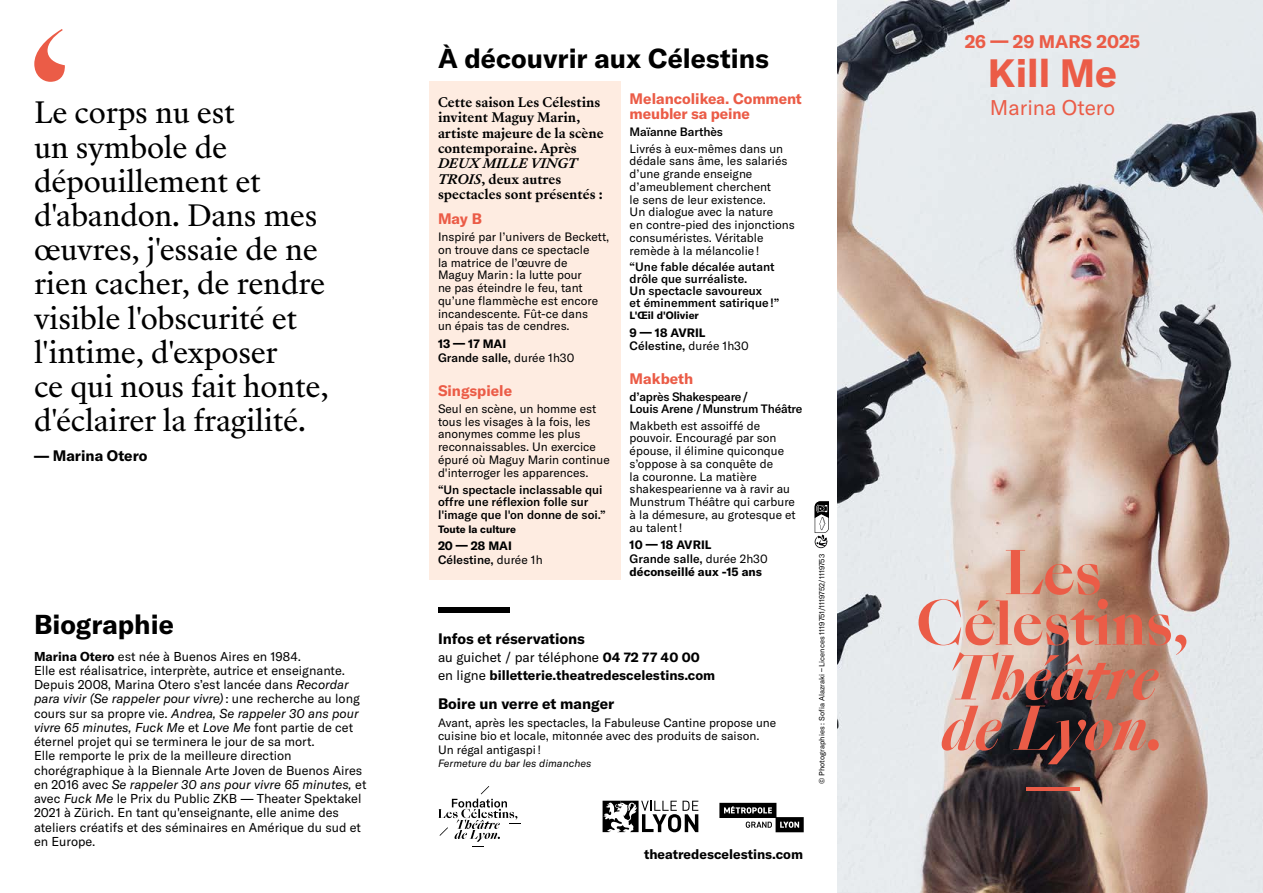
<style>
.page{position:relative;width:1263px;height:893px;background:#fff}
.page>*{position:absolute;margin:0;border:0;box-sizing:border-box;transform-origin:0 0}
.t1{font:700 39px "GT America";color:#eb5c47}
.t2{font:28.5px/34.2px "Sang Bleu Republic";letter-spacing:-.01em;color:#000}
.t3{font:700 27px "GT America";color:#000}
.t4{font:21px "GT America";color:#eb5c47}
.t5{font:700 18px "GT America";color:#eb5c47}
.t6{font:700 15px/15px "GT America";color:#eb5c47}
.t7{font:700 15px "GT America";color:#000}
.t8{font:700 13.5px/18px "GT America";color:#000}
.t9{font:12.75px/14.2px "GT America";color:#000}
.t10{font:700 12.75px/15.3px "Sang Bleu Republic";color:#000}
.t11{font:12px/12.8px "GT America";color:#000}
.t12{font:500 12px/12px "GT America";color:#000}
.t13{font:700 12px/13.5px "GT America";color:#000}
.t14{font:500 12px/12px "GT America";letter-spacing:-.02em;color:#000}
.t15{font:700 10.5px "GT America";color:#000}
.t16{font:italic 10.5px "GT America";color:#000}
.t17{font:7.5px "GT America";color:#000}
.s1{font-weight:700}
.s2{font-style:italic}
.s3{font-weight:400}
.s4{font-weight:500}
</style>
<div class="page">
<img style="left:838px;top:0;width:425px;height:893px">
<svg style="left:34px;top:29px;width:31px;height:53px"></svg>
<svg style="left:719px;top:803px;width:85px;height:29px"></svg>
<svg style="left:438px;top:786px;width:82px;height:61px"></svg>
<svg style="left:603px;top:801px;width:95px;height:31px"></svg>
<div style="left:438px;top:608px;width:71px;height:5px;background:#000"></div>
<svg style="left:814px;top:501px;width:15px;height:48px"></svg>
<div style="left:429px;top:82px;width:192px;height:498px;background:#feece1"></div>
<hr style="left:1026px;top:787px;width:53px;height:4px;background:#eb5c47">
<svg style="left:942px;top:706px;width:217px;height:58px"></svg>
<svg style="left:918px;top:550px;width:268px;height:150px"></svg>
<h2 class="t2" style="left:34px;top:97px;width:296px">Le corps nu est<br>un symbole de dépouillement et d'abandon. Dans mes œuvres, j'essaie de ne rien cacher, de rendre visible l'obscurité et l'intime, d'exposer<br>ce qui nous fait honte, d'éclairer la fragilité.</h2>
<p class="t7" style="left:34px;top:446px;width:115px">— Marina Otero</p>
<h3 class="t3" style="left:34px;top:607px;width:141px">Biographie</h3>
<p class="t9" style="left:34px;top:649px;width:334px"><span class="s1">Marina Otero</span> est née à Buenos Aires en 1984.<br>Elle est réalisatrice, interprète, autrice et enseignante.<br>Depuis 2008, Marina Otero s’est lancée dans <span class="s2">Recordar para vivir (Se rappeler pour vivre)</span> : une recherche au long cours sur sa propre vie. <span class="s2">Andrea, Se rappeler 30 ans pour vivre 65 minutes, Fuck Me</span> et <span class="s2">Love Me</span> font partie de cet éternel projet qui se terminera le jour de sa mort.<br>Elle remporte le prix de la meilleure direction chorégraphique à la Biennale Arte Joven de Buenos Aires en 2016 avec <span class="s2">Se rappeler 30 ans pour vivre 65 minutes,</span> et avec <span class="s2">Fuck Me</span> le Prix du Public ZKB — Theater Spektakel 2021 à Zürich. En tant qu'enseignante, elle anime des ateliers créatifs et des séminaires en Amérique du sud et en Europe.</p>
<h3 class="t3" style="left:438px;top:42px;width:333px">À découvrir aux Célestins</h3>
<p class="t6" style="left:630px;top:91px;width:174px">Melancolikea. Comment meubler sa peine</p>
<p class="t12" style="left:630px;top:125px;width:95px">Maïanne Barthès</p>
<p class="t11" style="left:630px;top:142px;width:167px">Livrés à eux-mêmes dans un dédale sans âme, les salariés d’une grande enseigne d’ameublement cherchent<br>le sens de leur existence.<br>Un dialogue avec la nature<br>en contre-pied des injonctions consuméristes. Véritable remède à la mélancolie !</p>
<p class="t12" style="left:630px;top:261px;width:151px">“Une fable décalée autant drôle que surréaliste.<br>Un spectacle savoureux<br>et éminemment satirique !”</p>
<p class="t15" style="left:630px;top:309px;width:71px">L'Œil d'Olivier</p>
<p class="t12" style="left:630px;top:326px;width:121px;line-height:13.5px"><span class="s1">9 — 18 AVRIL<br></span>Célestine, <span class="s3">durée 1h30</span></p>
<p class="t6" style="left:630px;top:371px;width:65px">Makbeth</p>
<p class="t14" style="left:630px;top:390px;width:174px">d’après Shakespeare /<br>Louis Arene / Munstrum Théâtre</p>
<p class="t11" style="left:630px;top:419px;width:168px">Makbeth est assoiffé de pouvoir. Encouragé par son épouse, il élimine quiconque s’oppose à sa conquête de<br>la couronne. La matière shakespearienne va à ravir au<br>Munstrum Théâtre qui carbure à la démesure, au grotesque et au talent !</p>
<p class="t13" style="left:630px;top:538px;width:140px">10 — 18 AVRIL<br><span class="s4">Grande salle,</span> <span class="s3">durée 2h30 </span>déconseillé aux -15 ans</p>
<p class="t10" style="left:438px;top:95px;width:167px">Cette saison Les Célestins invitent Maguy Marin, artiste majeure de la scène contemporaine. Après</p>
<p class="t10" style="left:438px;top:156px;width:166px"><span class="s2">DEUX MILLE VINGT<br>TROIS</span>, deux autres spectacles sont présentés :</p>
<p class="t6" style="left:438px;top:211px;width:46px">May B</p>
<p class="t11" style="left:438px;top:230px;width:173px">Inspiré par l’univers de Beckett, on trouve dans ce spectacle<br>la matrice de l’œuvre de<br>Maguy Marin : la lutte pour<br>ne pas éteindre le feu, tant qu’une flammèche est encore incandescente. Fût-ce dans<br>un épais tas de cendres.</p>
<p class="t12" style="left:438px;top:337px;width:138px;line-height:13.5px"><span class="s1">13 — 17 MAI<br></span>Grande salle, <span class="s3">durée 1h30</span></p>
<p class="t6" style="left:438px;top:383px;width:76px">Singspiele</p>
<p class="t11" style="left:438px;top:402px;width:173px">Seul en scène, un homme est tous les visages à la fois, les anonymes comme les plus reconnaissables. Un exercice épuré où Maguy Marin continue d'interroger les apparences.</p>
<p class="t12" style="left:438px;top:483px;width:169px;line-height:12.8px">“Un spectacle inclassable qui offre une réflexion folle sur l'image que l'on donne de soi.”</p>
<p class="t15" style="left:438px;top:522px;width:80px">Toute la culture</p>
<p class="t12" style="left:438px;top:539px;width:106px;line-height:13.5px"><span class="s1">20 — 28 MAI<br></span>Célestine, <span class="s3">durée 1h</span></p>
<p class="t7" style="left:438px;top:629px;width:148px">Infos et réservations</p>
<p class="t8" style="left:438px;top:648px;width:279px"><span class="s3">au guichet / par téléphone</span> 04 72 77 40 00 <span class="s3">en ligne</span> billetterie.theatredescelestins.com</p>
<p class="t7" style="left:438px;top:694px;width:178px">Boire un verre et manger</p>
<p class="t11" style="left:438px;top:716px;width:340px;line-height:13.5px">Avant, après les spectacles, la Fabuleuse Cantine propose une cuisine bio et locale, mitonnée avec des produits de saison.<br>Un régal antigaspi !</p>
<p class="t16" style="left:438px;top:757px;width:155px">Fermeture du bar les dimanches</p>
<p class="t17" style="left:817px;top:784px;width:231px;rotate:-90deg">© Photographies : Sofia Alazraki – Licences 1119751/1119752/1119753</p>
<p class="t8" style="left:644px;top:845px;width:161px">theatredescelestins.com</p>
<h3 class="t5" style="left:965px;top:31px;width:177px">26 — 29 MARS 2025</h3>
<h1 class="t1" style="left:988px;top:49px;width:131px">Kill Me</h1>
<h3 class="t4" style="left:990px;top:95px;width:127px">Marina Otero</h3>
</div>
